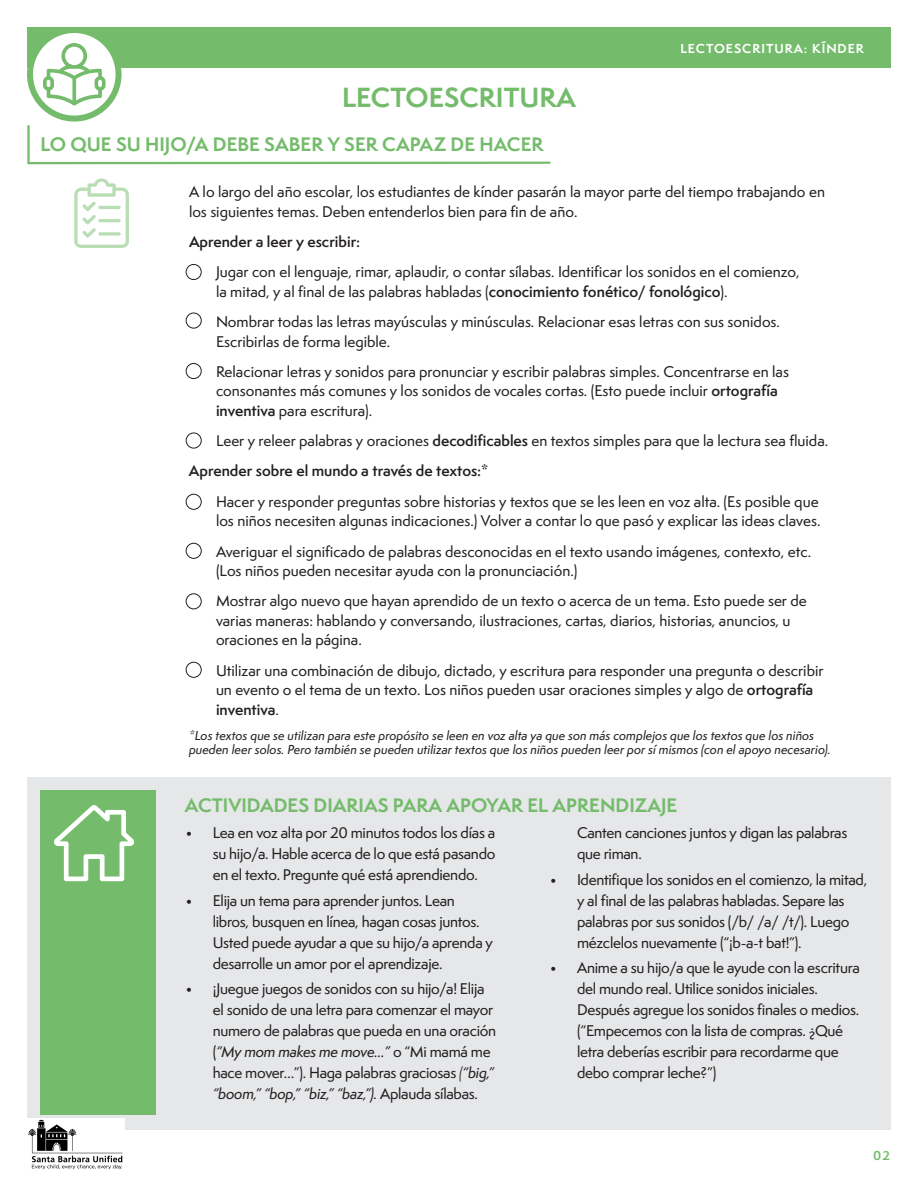
<style>
.page{position:relative;width:918px;height:1188px;background:#fff}
.page>*{position:absolute;margin:0;border:0;box-sizing:border-box;transform-origin:0 0}
.t1{font:700 25.5px "Semplicita Pro";color:#74bc6b}
.t2{font:700 18px "Semplicita Pro";color:#74bc6b}
.t3{font:500 14.25px/19.5px "Semplicita Pro";color:#231f20}
.t4{font:500 14.25px/21px "Semplicita Pro";letter-spacing:-.02em;color:#231f20}
.t5{font:600 14.25px "Semplicita Pro";color:#231f20}
.t6{font:12px/14.4px "Semplicita Pro Med It";color:#231f20}
.t7{font:700 12px "Semplicita Pro";letter-spacing:.08em;color:#fff}
.t8{font:700 12px "Semplicita Pro";color:#74bc6b}
.s1{font-weight:600}
.s2{font-family:"Semplicita Pro Med It";font-weight:400}
.s3{font-weight:400;font-style:italic}
</style>
<div class="page">
<div style="left:27px;top:27px;width:864px;height:41px;background:#74bc6b"></div>
<svg style="left:27px;top:125px;width:524px;height:40px"></svg>
<svg style="left:74px;top:178px;width:55px;height:70px"></svg>
<svg style="left:98px;top:232px;width:23px;height:4px"></svg>
<div style="left:186px;top:264px;width:16px;height:16px;border:1px solid #231f20;border-radius:50%"></div>
<div style="left:186px;top:313px;width:16px;height:15px;border:1px solid #231f20;border-radius:50%"></div>
<div style="left:186px;top:363px;width:16px;height:16px;border:1px solid #231f20;border-radius:50%"></div>
<div style="left:186px;top:433px;width:16px;height:15px;border:1px solid #231f20;border-radius:50%"></div>
<div style="left:186px;top:494px;width:16px;height:16px;border:1px solid #231f20;border-radius:50%"></div>
<div style="left:186px;top:543px;width:16px;height:16px;border:1px solid #231f20;border-radius:50%"></div>
<div style="left:186px;top:593px;width:16px;height:16px;border:1px solid #231f20;border-radius:50%"></div>
<div style="left:186px;top:662px;width:16px;height:16px;border:1px solid #231f20;border-radius:50%"></div>
<svg style="left:30px;top:30px;width:89px;height:89px"></svg>
<div style="left:27px;top:27px;width:95px;height:95px;border:6px solid #74bc6b;border-radius:50%"></div>
<svg style="left:43px;top:43px;width:63px;height:63px"></svg>
<div style="left:27px;top:778px;width:864px;height:352px;background:#e6e7e9"></div>
<div style="left:40px;top:790px;width:116px;height:325px;background:#74bc6b"></div>
<svg style="left:54px;top:805px;width:80px;height:76px"></svg>
<img style="left:27px;top:1119px;width:98px;height:51px">
<p class="t1" style="left:342px;top:79px;width:235px">LECTOESCRITURA</p>
<p class="t2" style="left:40px;top:131px;width:505px">LO QUE SU HIJO/A DEBE SABER Y SER CAPAZ DE HACER</p>
<p class="t7" style="left:680px;top:39px;width:185px">LECTOESCRITURA: KÍNDER</p>
<p class="t3" style="left:189px;top:182px;width:638px">A lo largo del año escolar, los estudiantes de kínder pasarán la mayor parte del tiempo trabajando en los siguientes temas. Deben entenderlos bien para fin de año.</p>
<p class="t5" style="left:189px;top:231px;width:173px">Aprender a leer y escribir:</p>
<p class="t3" style="left:216px;top:262px;width:585px;text-indent:-27px">• Jugar con el lenguaje, rimar, aplaudir, o contar sílabas. Identificar los sonidos en el comienzo, la mitad, y al final de las palabras habladas (<span class="s1">conocimiento fonético/ fonológico</span>).</p>
<p class="t3" style="left:216px;top:312px;width:566px;text-indent:-27px">• Nombrar todas las letras mayúsculas y minúsculas. Relacionar esas letras con sus sonidos.<br>Escribirlas de forma legible.</p>
<p class="t3" style="left:216px;top:362px;width:575px;text-indent:-27px">• Relacionar letras y sonidos para pronunciar y escribir palabras simples. Concentrarse en las consonantes más comunes y los sonidos de vocales cortas. (Esto puede incluir <span class="s1">ortografía inventiva</span> para escritura).</p>
<p class="t3" style="left:189px;top:431px;width:641px">• Leer y releer palabras y oraciones <span class="s1">decodificables</span> en textos simples para que la lectura sea fluida.</p>
<p class="t5" style="left:189px;top:461px;width:301px">Aprender sobre el mundo a través de textos:*</p>
<p class="t3" style="left:189px;top:492px;width:633px;text-align:right">• Hacer y responder preguntas sobre historias y textos que se les leen en voz alta. (Es posible que los niños necesiten algunas indicaciones.) Volver a contar lo que pasó y explicar las ideas claves.</p>
<p class="t3" style="left:216px;top:541px;width:597px;text-indent:-27px">• Averiguar el significado de palabras desconocidas en el texto usando imágenes, contexto, etc. (Los niños pueden necesitar ayuda con la pronunciación.)</p>
<p class="t3" style="left:216px;top:591px;width:592px;text-indent:-27px">• Mostrar algo nuevo que hayan aprendido de un texto o acerca de un tema. Esto puede ser de varias maneras: hablando y conversando, ilustraciones, cartas, diarios, historias, anuncios, u oraciones en la página.</p>
<p class="t3" style="left:216px;top:660px;width:609px;text-indent:-27px">• Utilizar una combinación de dibujo, dictado, y escritura para responder una pregunta o describir un evento o el tema de un texto. Los niños pueden usar oraciones simples y algo de <span class="s1">ortografía inventiva</span>.</p>
<p class="t6" style="left:189px;top:728px;width:643px">*Los textos que se utilizan para este propósito se leen en voz alta ya que son más complejos que los textos que los niños pueden leer solos. Pero también se pueden utilizar textos que los niños pueden leer por sí mismos (con el apoyo necesario).</p>
<p class="t2" style="left:185px;top:792px;width:494px">ACTIVIDADES DIARIAS PARA APOYAR EL APRENDIZAJE</p>
<p class="t3" style="left:213px;top:822px;width:284px;line-height:21px;text-align:justify;text-indent:-27px">• Lea en voz alta por 20 minutos todos los días a su hijo/a. Hable acerca de lo que está pasando en el texto. Pregunte qué está aprendiendo.</p>
<p class="t4" style="left:213px;top:890px;width:282px;text-indent:-27px">• Elija un tema para aprender juntos. Lean libros, busquen en línea, hagan cosas juntos.<br>Usted puede ayudar a que su hijo/a aprenda y desarrolle un amor por el aprendizaje.</p>
<p class="t4" style="left:213px;top:979px;width:285px;text-indent:-27px">• ¡Juegue juegos de sonidos con su hijo/a! Elija el sonido de una letra para comenzar el mayor numero de palabras que pueda en una oración (<span class="s2">“My mom makes me move…”</span> o “Mi mamá me hace mover…”). Haga palabras graciosas <span class="s3">(</span><span class="s2">“big,” “boom,” “bop,” “biz,” “baz,”).</span> Aplauda sílabas.</p>
<p class="t4" style="left:577px;top:822px;width:272px">Canten canciones juntos y digan las palabras que riman.</p>
<p class="t4" style="left:577px;top:869px;width:292px;text-indent:-27px">• Identifique los sonidos en el comienzo, la mitad, y al final de las palabras habladas. Separe las palabras por sus sonidos (/b/ /a/ /t/). Luego mézclelos nuevamente (“¡b-a-t bat!”).</p>
<p class="t4" style="left:577px;top:958px;width:284px;text-indent:-27px">• Anime a su hijo/a que le ayude con la escritura del mundo real. Utilice sonidos iniciales.<br>Después agregue los sonidos finales o medios. (“Empecemos con la lista de compras. ¿Qué letra deberías escribir para recordarme que debo comprar leche?”)</p>
<p class="t8" style="left:873px;top:1146px;width:18px">02</p>
</div>
